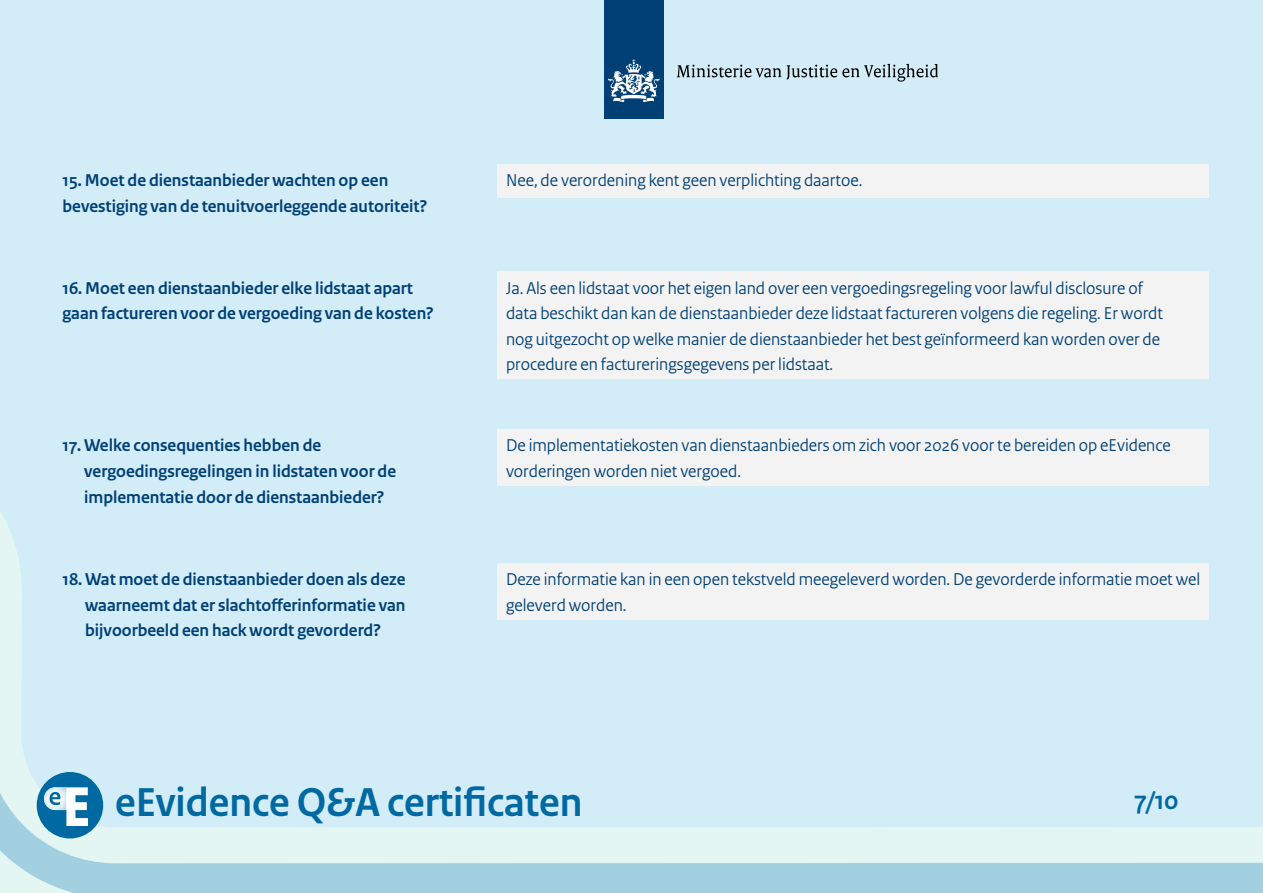
<style>
.page{position:relative;width:1263px;height:893px;background:#d2ecf8}
.page>*{position:absolute;margin:0;border:0;box-sizing:border-box;transform-origin:0 0}
.t1{font:700 42.45px "Rijksoverheid Sans Heading";color:#0069a1}
.t2{font:700 26.85px "Rijksoverheid Sans Heading";color:#0069a1}
.t3{font:18px/25.5px "Rijksoverheid Sans Heading";color:#004075}
.t4{font:700 18px/25.5px "Rijksoverheid Sans Heading";color:#004075}
</style>
<div class="page">
<div style="left:604px;top:0;width:59px;height:119px;background:#004075"></div>
<svg style="left:608px;top:59px;width:51px;height:43px"></svg>
<svg style="left:677px;top:64px;width:261px;height:18px"></svg>
<div style="left:0;top:863px;width:1263px;height:30px;background:#a3d0e1"></div>
<svg style="left:0;top:485px;width:1263px;height:378px"></svg>
<div style="left:37px;top:772px;width:66px;height:66px;background:#0069a1;border-radius:50%"></div>
<svg style="left:44px;top:787px;width:44px;height:39px"></svg>
<div style="left:497px;top:164px;width:712px;height:33px;background:#f3f3f3"></div>
<div style="left:497px;top:272px;width:712px;height:107px;background:#f3f3f3"></div>
<div style="left:497px;top:429px;width:712px;height:56px;background:#f3f3f3"></div>
<div style="left:497px;top:563px;width:712px;height:56px;background:#f3f3f3"></div>
<p class="t4" style="left:63px;top:168px;width:327px">15. Moet de dienstaanbieder wachten op een</p>
<p class="t3" style="left:506px;top:168px;width:358px">Nee, de verordening kent geen verplichting daartoe.</p>
<p class="t4" style="left:63px;top:193px;width:366px">bevestiging van de tenuitvoerleggende autoriteit?</p>
<p class="t4" style="left:63px;top:275px;width:373px">16. Moet een dienstaanbieder elke lidstaat apart gaan factureren voor de vergoeding van de kosten?</p>
<p class="t4" style="left:84px;top:433px;width:313px;text-indent:-22px">17. Welke consequenties hebben de vergoedingsregelingen in lidstaten voor de implementatie door de dienstaanbieder?</p>
<p class="t4" style="left:85px;top:567px;width:322px;text-align:justify;text-indent:-23px">18. Wat moet de dienstaanbieder doen als deze waarneemt dat er slachtofferinformatie van bijvoorbeeld een hack wordt gevorderd?</p>
<p class="t3" style="left:506px;top:275px;width:658px">Ja. Als een lidstaat voor het eigen land over een vergoedingsregeling voor lawful disclosure of data beschikt dan kan de dienstaanbieder deze lidstaat factureren volgens die regeling. Er wordt nog uitgezocht op welke manier de dienstaanbieder het best geïnformeerd kan worden over de procedure en factureringsgegevens per lidstaat.</p>
<p class="t3" style="left:506px;top:433px;width:666px">De implementatiekosten van dienstaanbieders om zich voor 2026 voor te bereiden op eEvidence vorderingen worden niet vergoed.</p>
<p class="t3" style="left:506px;top:567px;width:696px">Deze informatie kan in een open tekstveld meegeleverd worden. De gevorderde informatie moet wel geleverd worden.</p>
<h1 class="t1" style="left:115px;top:778px;width:469px">eEvidence Q&amp;A certificaten</h1>
<h2 class="t2" style="left:1134px;top:785px;width:45px">7/10</h2>
</div>
